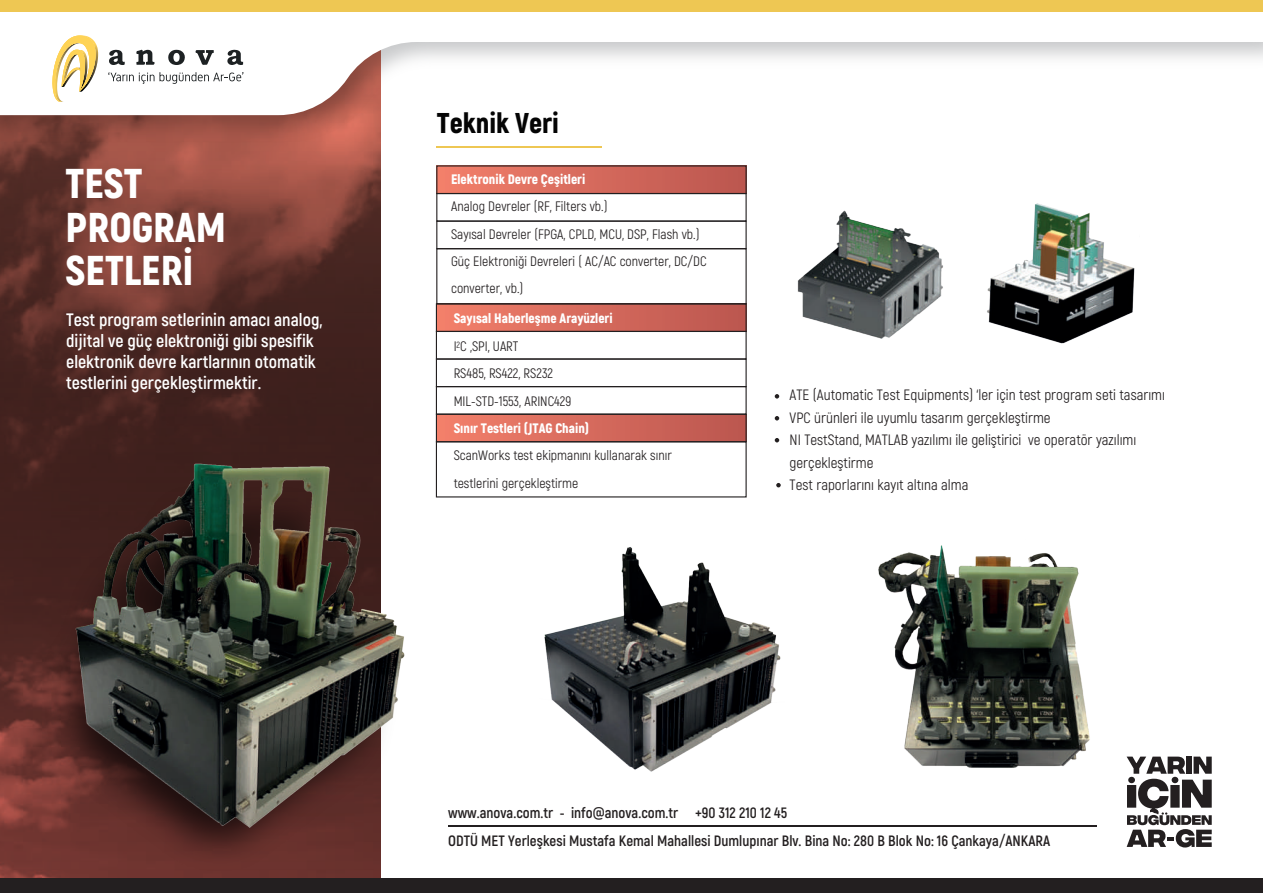
<style>
.page{position:relative;width:1263px;height:893px;background:#fff}
.page>*{position:absolute;margin:0;border:0;box-sizing:border-box;transform-origin:0 0}
.t1{font:900 41.55px/43.2px "Akrobat";color:#fff}
.t2{font:900 28.65px "Akrobat";color:#040404}
.t3{font:700 18px/21px "Akrobat";color:#fff}
.t4{font:15px/22.5px "Akrobat";color:#231f20}
.t5{font:700 15px "Akrobat";color:#231f20}
.t6{font:13.65px/27.5px "Akrobat";color:#231f20}
.t7{font:900 13.65px "Akrobat";color:#fff}
.s1{font-weight:900;color:#fff}
</style>
<div class="page">
<svg style="left:0;top:150px;width:380px;height:728px;background:#5f312a"></svg>
<div style="left:0;top:878px;width:1263px;height:15px;background:#231f20"></div>
<img style="left:0;top:0;width:1263px;height:150px">
<svg style="left:0;top:12px;width:1263px;height:103px"></svg>
<div style="left:0;top:1px;width:1263px;height:11px;background:#eec753"></div>
<svg style="left:1126px;top:757px;width:86px;height:90px"></svg>
<img style="left:544px;top:547px;width:237px;height:225px">
<img style="left:878px;top:545px;width:212px;height:223px">
<img style="left:20px;top:463px;width:361px;height:415px">
<img style="left:69px;top:456px;width:336px;height:379px">
<div style="left:437px;top:166px;width:309px;height:28px;background:linear-gradient(to right,#f27f6a,#b9554f)"></div>
<div style="left:437px;top:304px;width:309px;height:27px;background:linear-gradient(to right,#f37f6b,#ba564f)"></div>
<div style="left:437px;top:414px;width:309px;height:28px;background:linear-gradient(to right,#f37f6b,#ba564f)"></div>
<hr style="left:437px;top:146px;width:165px;height:2px;background:#eec753">
<div style="left:436px;top:193px;width:311px;height:29px;border:1px solid #231f20"></div>
<div style="left:436px;top:221px;width:311px;height:28px;border:1px solid #231f20"></div>
<div style="left:436px;top:248px;width:311px;height:56px;border:1px solid #231f20"></div>
<div style="left:436px;top:303px;width:311px;height:29px;border:1px solid #231f20"></div>
<div style="left:436px;top:331px;width:311px;height:29px;border:1px solid #231f20"></div>
<div style="left:436px;top:358px;width:311px;height:29px;border:1px solid #231f20"></div>
<div style="left:436px;top:386px;width:311px;height:29px;border:1px solid #231f20"></div>
<div style="left:436px;top:414px;width:311px;height:28px;border:1px solid #231f20"></div>
<div style="left:436px;top:441px;width:311px;height:56px;border:1px solid #231f20"></div>
<svg style="left:775px;top:394px;width:4px;height:5px"></svg>
<svg style="left:776px;top:483px;width:5px;height:4px"></svg>
<svg style="left:775px;top:438px;width:4px;height:4px"></svg>
<svg style="left:775px;top:416px;width:4px;height:4px"></svg>
<img style="left:987px;top:203px;width:148px;height:141px">
<img style="left:797px;top:210px;width:146px;height:129px">
<svg style="left:136px;top:49px;width:19px;height:16px"></svg>
<svg style="left:167px;top:50px;width:18px;height:15px"></svg>
<svg style="left:109px;top:50px;width:16px;height:15px"></svg>
<svg style="left:227px;top:50px;width:16px;height:15px"></svg>
<svg style="left:195px;top:50px;width:19px;height:15px"></svg>
<svg style="left:108px;top:72px;width:135px;height:12px"></svg>
<svg style="left:52px;top:36px;width:46px;height:66px"></svg>
<hr style="left:448px;top:825px;width:649px;height:2px;background:#231f20">
<h1 class="t1" style="left:66px;top:162px;width:162px">TEST<br>PROGRAM<br>SETLERİ</h1>
<h3 class="t3" style="left:66px;top:309px;width:258px">Test program setlerinin amacı analog, dijital ve güç elektroniği gibi spesifik elektronik devre kartlarının otomatik testlerini gerçekleştirmektir.</h3>
<h2 class="t2" style="left:437px;top:105px;width:124px">Teknik Veri</h2>
<p class="t7" style="left:451px;top:170px;width:136px">Elektronik Devre Çeşitleri</p>
<p class="t6" style="left:451px;top:193px;width:257px">Analog Devreler (RF, Filters vb.)<br>Sayısal Devreler (FPGA, CPLD, MCU, DSP, Flash vb.)<br>Güç Elektroniği Devreleri ( AC/AC converter, DC/DC converter, vb.)</p>
<p class="t6" style="left:454px;top:305px;width:160px"><span class="s1">Sayısal Haberleşme Arayüzleri<br></span>I<sup>2</sup>C ,SPI, UART<br>RS485, RS422, RS232<br>MIL-STD-1553, ARINC429</p>
<p class="t7" style="left:454px;top:419px;width:137px">Sınır Testleri (JTAG Chain)</p>
<p class="t6" style="left:454px;top:442px;width:220px">ScanWorks test ekipmanını kullanarak sınır testlerini gerçekleştirme</p>
<p class="t4" style="left:790px;top:384px;width:377px">ATE (Automatic Test Equipments) ‘ler için test program seti tasarımı VPC ürünleri ile uyumlu tasarım gerçekleştirme<br>NI TestStand, MATLAB yazılımı ile geliştirici ve operatör yazılımı gerçekleştirme<br>Test raporlarını kayıt altına alma</p>
<p class="t5" style="left:448px;top:803px;width:340px">www.anova.com.tr - info@anova.com.tr +90 312 210 12 45</p>
<p class="t5" style="left:448px;top:831px;width:604px">ODTÜ MET Yerleşkesi Mustafa Kemal Mahallesi Dumlupınar Blv. Bina No: 280 B Blok No: 16 Çankaya/ANKARA</p>
</div>
